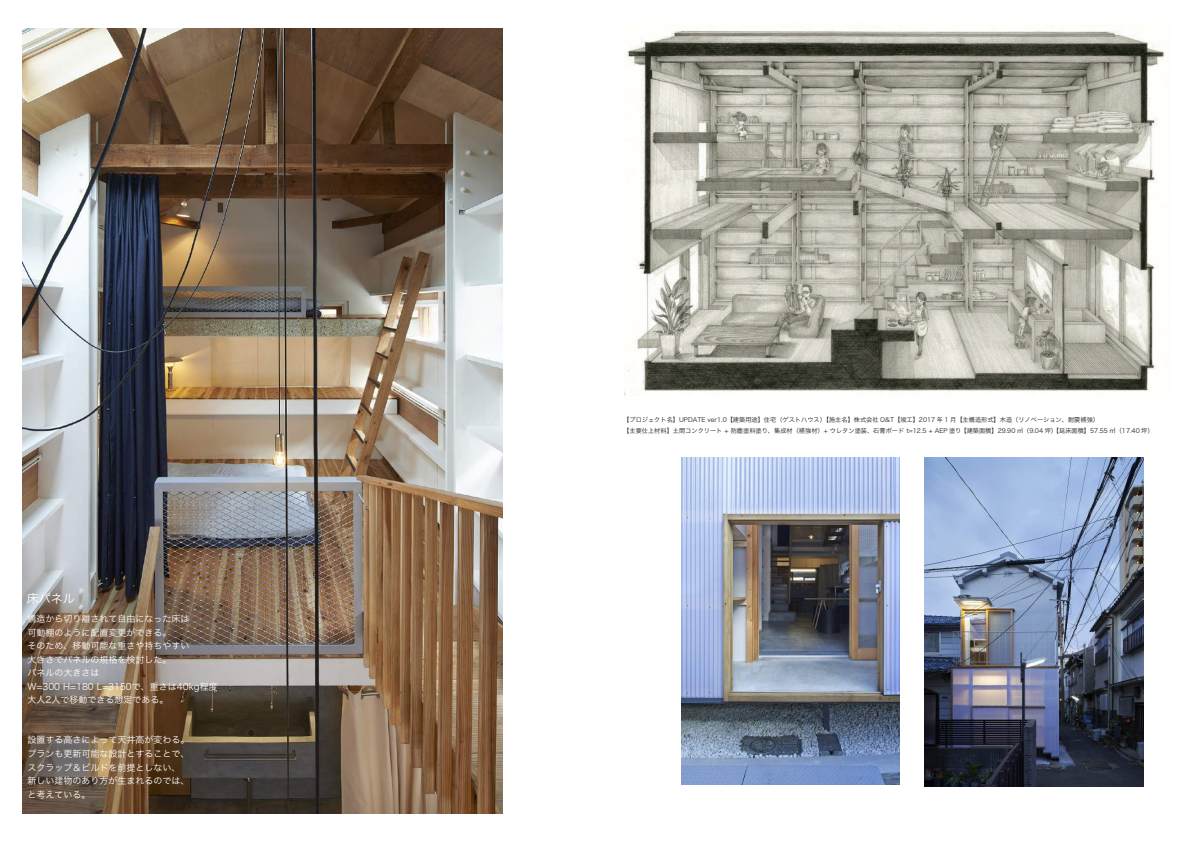
<style>
.page{position:relative;width:1191px;height:842px;background:#fff}
.page>*{position:absolute;margin:0;border:0;box-sizing:border-box;transform-origin:0 0}
.t1{font:12px "Hira Kaku Pro W3";color:#fff}
.t2{font:9px/13.5px "Hira Kaku Pro W3";color:#fff}
.t3{font:6.2px/10.9px "Hira Kaku Pro W3";color:#231f20}
</style>
<div class="page">
<img style="left:625px;top:29px;width:540px;height:366px">
<img style="left:23px;top:28px;width:480px;height:786px">
<img style="left:681px;top:458px;width:218px;height:326px">
<img style="left:924px;top:458px;width:219px;height:328px">
<h1 class="t1" style="left:27px;top:588px;width:49px">床パネル</h1>
<p class="t2" style="left:28px;top:611px;width:192px">構造から切り離されて自由になった床は<br>可動棚のように配置変更ができる。<br>そのため、移動可能な重さや持ちやすい<br>大きさでパネルの規格を検討した。<br>パネルの大きさは<br>W=300 H=180 L=3150で、重さは40kg程度大人2人で移動できる想定である。</p>
<p class="t2" style="left:28px;top:732px;width:164px">設置する高さによって天井高が変わる。プランも更新可能な設計とすることで、スクラップ＆ビルドを前提としない、新しい建物のあり方が生まれるのでは、と考えている。</p>
<p class="t3" style="left:623px;top:414px;width:532px">【プロジェクト名】UPDATE ver1.0【建築用途】住宅（ゲストハウス）【施主名】株式会社 O&amp;T【竣工】2017 年 1 月【主構造形式】木造（リノベーション、耐震補強）<br>【主要仕上材料】土間コンクリート + 防塵塗料塗り、集成材（補強材）+ ウレタン塗装、石膏ボード t=12.5 + AEP 塗り 【建築面積】29.90 ㎡（9.04 坪）【延床面積】57.55 ㎡（17.40 坪）</p>
</div>
